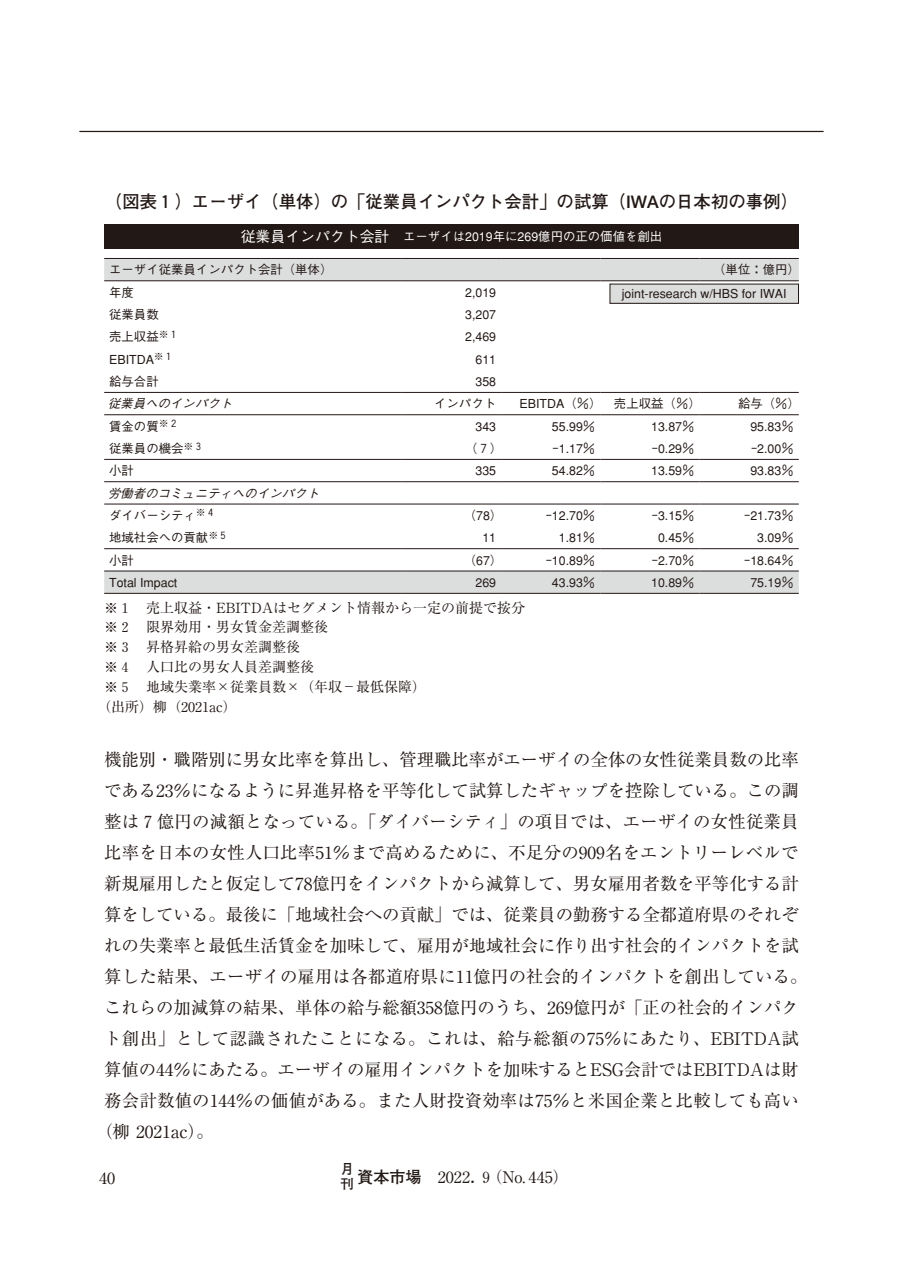
<style>
.page{position:relative;width:903px;height:1275px;background:#fff}
.page>*{position:absolute;margin:0;border:0;box-sizing:border-box;transform-origin:0 0}
.t1{font:17.32px "Ryumin";color:#221815}
.t2{font:17.32px "Ryumin";letter-spacing:.03em;color:#221815}
.t3{font:700 17.32px "Futo Go B101";color:#221815}
.t4{font:16.1px "Ryumin";color:#221815}
.t5{font:14px "Ryumin";color:#221815}
.t6{font:700 13.65px "Futo Go B101";color:#221815}
.t7{font:500 12.42px "Gothic BBB";color:#221815}
.t8{font:500 12.42px "Gothic BBB";color:#221815;scale:.5 1}
.t9{font:italic 500 12.42px/22.4px "Gothic BBB";color:#221815}
.t10{font:500 12.42px "Gothic BBB";color:#fff}
.s1{font-size:14.88px}
.s2{font-style:normal}
.s3{font-family:"Futo Go B101";font-weight:700}
</style>
<div class="page">
<hr style="left:79px;top:131px;width:744px;height:1px;background:#221815">
<div style="left:104px;top:224px;width:695px;height:25px;background:#221815"></div>
<svg style="left:104px;top:259px;width:695px;height:334px"></svg>
<hr style="left:104px;top:258px;width:298px;height:1px;background:#221815">
<hr style="left:402px;top:258px;width:99px;height:1px;background:#221815">
<hr style="left:501px;top:258px;width:99px;height:1px;background:#221815">
<hr style="left:600px;top:258px;width:99px;height:1px;background:#221815">
<hr style="left:699px;top:258px;width:100px;height:1px;background:#221815">
<hr style="left:104px;top:280px;width:298px;height:1px;background:#221815">
<hr style="left:402px;top:280px;width:99px;height:1px;background:#221815">
<hr style="left:501px;top:280px;width:99px;height:1px;background:#221815">
<hr style="left:600px;top:280px;width:99px;height:1px;background:#221815">
<hr style="left:699px;top:280px;width:100px;height:1px;background:#221815">
<hr style="left:104px;top:392px;width:298px;height:1px;background:#221815">
<hr style="left:402px;top:392px;width:99px;height:1px;background:#221815">
<hr style="left:501px;top:392px;width:99px;height:1px;background:#221815">
<hr style="left:600px;top:392px;width:99px;height:1px;background:#221815">
<hr style="left:699px;top:392px;width:100px;height:1px;background:#221815">
<hr style="left:104px;top:414px;width:298px;height:1px;background:#221815">
<hr style="left:402px;top:414px;width:99px;height:1px;background:#221815">
<hr style="left:501px;top:414px;width:99px;height:1px;background:#221815">
<hr style="left:600px;top:414px;width:99px;height:1px;background:#221815">
<hr style="left:699px;top:414px;width:100px;height:1px;background:#221815">
<hr style="left:104px;top:459px;width:298px;height:1px;background:#221815">
<hr style="left:402px;top:459px;width:99px;height:1px;background:#221815">
<hr style="left:501px;top:459px;width:99px;height:1px;background:#221815">
<hr style="left:600px;top:459px;width:99px;height:1px;background:#221815">
<hr style="left:699px;top:459px;width:100px;height:1px;background:#221815">
<hr style="left:104px;top:481px;width:298px;height:1px;background:#221815">
<hr style="left:402px;top:481px;width:99px;height:1px;background:#221815">
<hr style="left:501px;top:481px;width:99px;height:1px;background:#221815">
<hr style="left:600px;top:481px;width:99px;height:1px;background:#221815">
<hr style="left:699px;top:481px;width:100px;height:1px;background:#221815">
<hr style="left:104px;top:504px;width:298px;height:1px;background:#221815">
<hr style="left:402px;top:504px;width:99px;height:1px;background:#221815">
<hr style="left:501px;top:504px;width:99px;height:1px;background:#221815">
<hr style="left:600px;top:504px;width:99px;height:1px;background:#221815">
<hr style="left:699px;top:504px;width:100px;height:1px;background:#221815">
<hr style="left:104px;top:548px;width:298px;height:1px;background:#221815">
<hr style="left:402px;top:548px;width:99px;height:1px;background:#221815">
<hr style="left:501px;top:548px;width:99px;height:1px;background:#221815">
<hr style="left:600px;top:548px;width:99px;height:1px;background:#221815">
<hr style="left:699px;top:548px;width:100px;height:1px;background:#221815">
<hr style="left:104px;top:571px;width:298px;height:1px;background:#221815">
<hr style="left:402px;top:571px;width:99px;height:1px;background:#221815">
<hr style="left:501px;top:571px;width:99px;height:1px;background:#221815">
<hr style="left:600px;top:571px;width:99px;height:1px;background:#221815">
<hr style="left:699px;top:571px;width:100px;height:1px;background:#221815">
<hr style="left:104px;top:593px;width:298px;height:1px;background:#221815">
<hr style="left:402px;top:593px;width:99px;height:1px;background:#221815">
<hr style="left:501px;top:593px;width:99px;height:1px;background:#221815">
<hr style="left:600px;top:593px;width:99px;height:1px;background:#221815">
<hr style="left:699px;top:593px;width:100px;height:1px;background:#221815">
<div style="left:610px;top:284px;width:188px;height:19px;background:#dcdddd"></div>
<div style="left:610px;top:284px;width:189px;height:20px;border:1px solid #221815"></div>
<p class="t3" style="left:105px;top:192px;width:694px">（図表１）エーザイ（単体）の「従業員インパクト会計」の試算（IWAの日本初の事例）</p>
<p class="t10" style="left:241px;top:229px;width:423px"><span class="s1">従業員インパクト会計</span> エーザイは2019年に269億円の正の価値を創出</p>
<p class="t7" style="left:109px;top:263px;width:225px">エーザイ従業員インパクト会計（単体）</p>
<p class="t7" style="left:713px;top:263px;width:88px">（単位：億円）</p>
<p class="t7" style="left:109px;top:285px;width:26px">年度</p>
<p class="t7" style="left:465px;top:285px;width:33px">2,019</p>
<p class="t7" style="left:109px;top:307px;width:51px">従業員数</p>
<p class="t7" style="left:465px;top:307px;width:33px">3,207</p>
<p class="t7" style="left:109px;top:330px;width:71px">売上収益<sup>※１</sup></p>
<p class="t7" style="left:465px;top:330px;width:33px">2,469</p>
<p class="t7" style="left:109px;top:352px;width:66px">EBITDA<sup>※１</sup></p>
<p class="t7" style="left:475px;top:352px;width:22px">611</p>
<p class="t7" style="left:109px;top:374px;width:51px">給与合計</p>
<p class="t7" style="left:475px;top:374px;width:22px">358</p>
<p class="t9" style="left:108px;top:393px;width:130px">従業員へのインパクト</p>
<p class="t7" style="left:434px;top:397px;width:64px">インパクト</p>
<p class="t7" style="left:519px;top:397px;width:183px">EBITDA（％） 売上収益（％）</p>
<p class="t7" style="left:738px;top:397px;width:64px">給与（％）</p>
<p class="t7" style="left:109px;top:419px;width:71px">賃金の質<sup>※２</sup></p>
<p class="t7" style="left:475px;top:419px;width:22px">343</p>
<p class="t7" style="left:552px;top:419px;width:45px">55.99％</p>
<p class="t7" style="left:651px;top:419px;width:45px">13.87％</p>
<p class="t7" style="left:750px;top:419px;width:45px">95.83％</p>
<p class="t7" style="left:109px;top:441px;width:96px">従業員の機会<sup>※３</sup></p>
<p class="t7" style="left:465px;top:441px;width:39px">（７）</p>
<p class="t8" style="left:553px;top:441px;width:87px">−1.17％</p>
<p class="t8" style="left:652px;top:441px;width:87px">−0.29％</p>
<p class="t8" style="left:751px;top:441px;width:87px">−2.00％</p>
<p class="t7" style="left:109px;top:463px;width:26px">小計</p>
<p class="t7" style="left:475px;top:463px;width:22px">335</p>
<p class="t7" style="left:552px;top:463px;width:45px">54.82％</p>
<p class="t7" style="left:651px;top:463px;width:45px">13.59％</p>
<p class="t7" style="left:750px;top:463px;width:45px">93.83％</p>
<p class="t9" style="left:108px;top:482px;width:216px">労働者のコミュニティへのインパクト<span class="s2">ダイバーシティ</span><sup>※４</sup></p>
<p class="t7" style="left:622px;top:287px;width:166px">joint-research w/HBS for IWAI</p>
<p class="t7" style="left:464px;top:508px;width:40px">（78）</p>
<p class="t8" style="left:546px;top:508px;width:101px">−12.70％</p>
<p class="t8" style="left:652px;top:508px;width:87px">−3.15％</p>
<p class="t8" style="left:744px;top:508px;width:101px">−21.73％</p>
<p class="t7" style="left:109px;top:530px;width:121px">地域社会への貢献<sup>※５</sup></p>
<p class="t7" style="left:482px;top:530px;width:15px">11</p>
<p class="t7" style="left:559px;top:530px;width:38px">1.81％</p>
<p class="t7" style="left:658px;top:530px;width:38px">0.45％</p>
<p class="t7" style="left:757px;top:530px;width:38px">3.09％</p>
<p class="t7" style="left:109px;top:553px;width:26px">小計</p>
<p class="t7" style="left:464px;top:553px;width:40px">（67）</p>
<p class="t8" style="left:546px;top:553px;width:101px">−10.89％</p>
<p class="t8" style="left:652px;top:553px;width:87px">−2.70％</p>
<p class="t8" style="left:744px;top:553px;width:101px">−18.64％</p>
<p class="t7" style="left:109px;top:575px;width:70px">Total Impact</p>
<p class="t7" style="left:475px;top:575px;width:22px">269</p>
<p class="t7" style="left:552px;top:575px;width:45px">43.93％</p>
<p class="t7" style="left:651px;top:575px;width:45px">10.89％</p>
<p class="t7" style="left:750px;top:575px;width:45px">75.19％</p>
<p class="t5" style="left:104px;top:599px;width:423px">※１　売上収益・EBITDAはセグメント情報から一定の前提で按分</p>
<p class="t5" style="left:104px;top:619px;width:226px">※２　限界効用・男女賃金差調整後</p>
<p class="t5" style="left:104px;top:639px;width:198px">※３　昇格昇給の男女差調整後</p>
<p class="t5" style="left:104px;top:659px;width:212px">※４　人口比の男女人員差調整後</p>
<p class="t5" style="left:104px;top:678px;width:324px">※５　地域失業率×従業員数×（年収－最低保障）</p>
<p class="t5" style="left:97px;top:698px;width:141px">（出所）柳（2021ac）</p>
<p class="t1" style="left:104px;top:749px;width:696px">機能別・職階別に男女比率を算出し、管理職比率がエーザイの全体の女性従業員数の比率</p>
<p class="t1" style="left:104px;top:780px;width:696px">である23％になるように昇進昇格を平等化して試算したギャップを控除している。この調</p>
<p class="t1" style="left:104px;top:811px;width:696px">整は７億円の減額となっている。「ダイバーシティ」の項目では、エーザイの女性従業員</p>
<p class="t1" style="left:104px;top:842px;width:696px">比率を日本の女性人口比率51％まで高めるために、不足分の909名をエントリーレベルで</p>
<p class="t1" style="left:104px;top:873px;width:696px">新規雇用したと仮定して78億円をインパクトから減算して、男女雇用者数を平等化する計</p>
<p class="t1" style="left:104px;top:904px;width:696px">算をしている。最後に「地域社会への貢献」では、従業員の勤務する全都道府県のそれぞ</p>
<p class="t1" style="left:104px;top:935px;width:696px">れの失業率と最低生活賃金を加味して、雇用が地域社会に作り出す社会的インパクトを試</p>
<p class="t1" style="left:104px;top:966px;width:705px">算した結果、エーザイの雇用は各都道府県に11億円の社会的インパクトを創出している。</p>
<p class="t1" style="left:104px;top:997px;width:696px">これらの加減算の結果、単体の給与総額358億円のうち、269億円が「正の社会的インパク</p>
<p class="t2" style="left:104px;top:1028px;width:696px">ト創出」として認識されたことになる。これは、給与総額の75％にあたり、EBITDA試</p>
<p class="t1" style="left:104px;top:1059px;width:696px">算値の44％にあたる。エーザイの雇用インパクトを加味するとESG会計ではEBITDAは財</p>
<p class="t1" style="left:104px;top:1090px;width:696px">務会計数値の144％の価値がある。また人財投資効率は75％と米国企業と比較しても高い</p>
<p class="t1" style="left:95px;top:1121px;width:120px">（柳 2021ac）。</p>
<p class="t4" style="left:99px;top:1168px;width:18px">40</p>
<p class="t6" style="left:340px;top:1161px;width:15px">月</p>
<p class="t4" style="left:340px;top:1167px;width:230px"><sub>刊</sub><span class="s3">資本市場　</span>2022．９（No. 445）</p>
</div>
